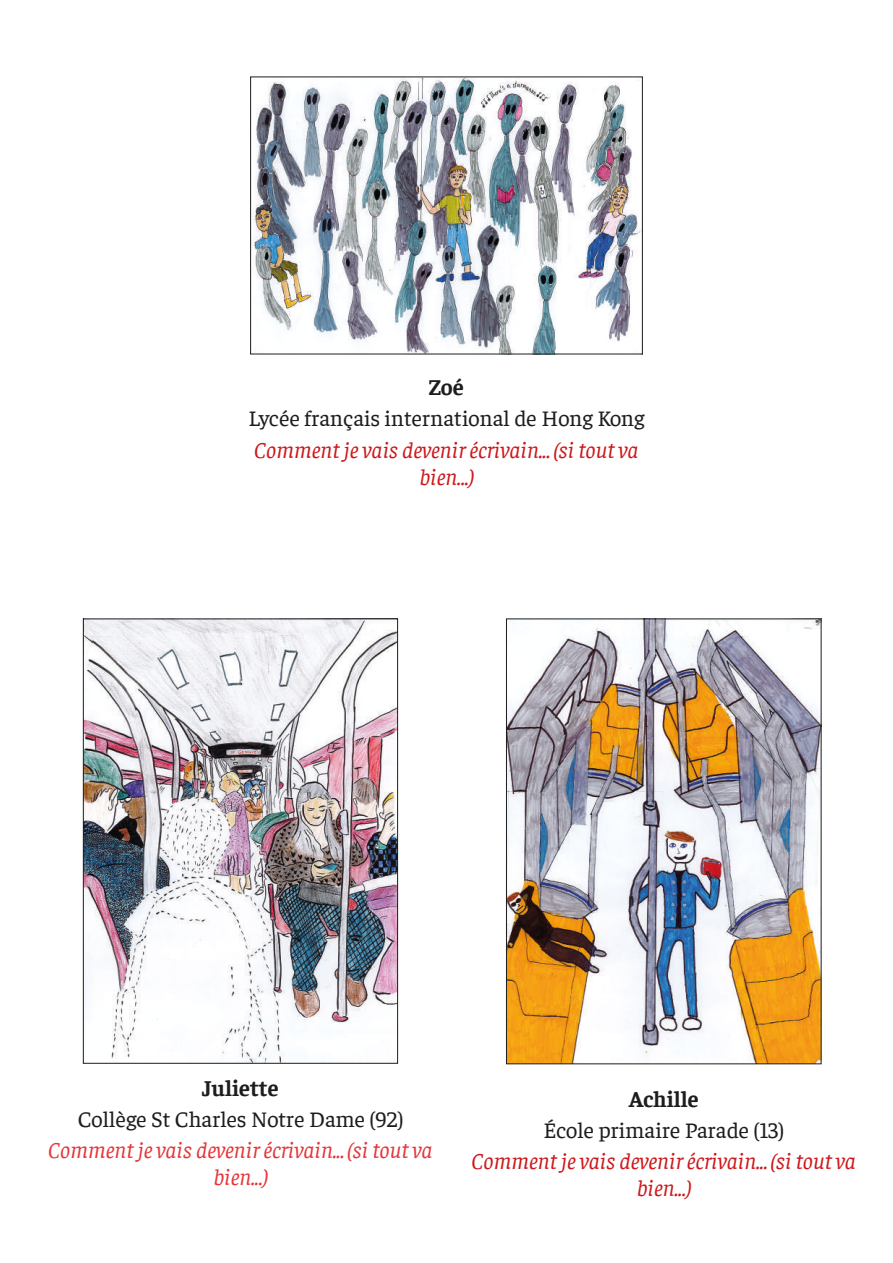
<style>
.page{position:relative;width:893px;height:1263px;background:#fff}
.page>*{position:absolute;margin:0;border:0;box-sizing:border-box;transform-origin:0 0}
.t1{font:italic 22.5px/27px "Faustina";color:#cd171a;text-align:center}
.t2{font:22.5px "Faustina";color:#1d1d1b}
.t3{font:italic 22.5px/27px "Faustina";color:#e63538;text-align:center}
.t4{font:700 22.5px "Faustina";color:#1d1d1b}
</style>
<div class="page">
<img style="left:508px;top:620px;width:311px;height:442px">
<div style="left:506px;top:618px;width:315px;height:446px;border:1px solid #1d1d1b"></div>
<img style="left:85px;top:620px;width:311px;height:442px">
<div style="left:83px;top:618px;width:315px;height:446px;border:1px solid #1d1d1b"></div>
<img style="left:252px;top:79px;width:389px;height:273px">
<div style="left:250px;top:77px;width:393px;height:277px;border:1px solid #1d1d1b"></div>
<p class="t4" style="left:429px;top:372px;width:36px">Zoé</p>
<p class="t2" style="left:248px;top:404px;width:398px">Lycée français international de Hong Kong</p>
<p class="t1" style="left:254px;top:435px;width:386px">Comment je vais devenir écrivain... (si tout va bien...)</p>
<p class="t4" style="left:202px;top:1072px;width:78px">Juliette</p>
<p class="t2" style="left:78px;top:1104px;width:327px">Collège St Charles Notre Dame (92)</p>
<p class="t3" style="left:48px;top:1136px;width:386px">Comment je vais devenir écrivain... (si tout va bien...)</p>
<p class="t4" style="left:629px;top:1083px;width:71px">Achille</p>
<p class="t2" style="left:544px;top:1115px;width:242px">École primaire Parade (13)</p>
<p class="t1" style="left:472px;top:1146px;width:386px">Comment je vais devenir écrivain... (si tout va bien...)</p>
</div>
